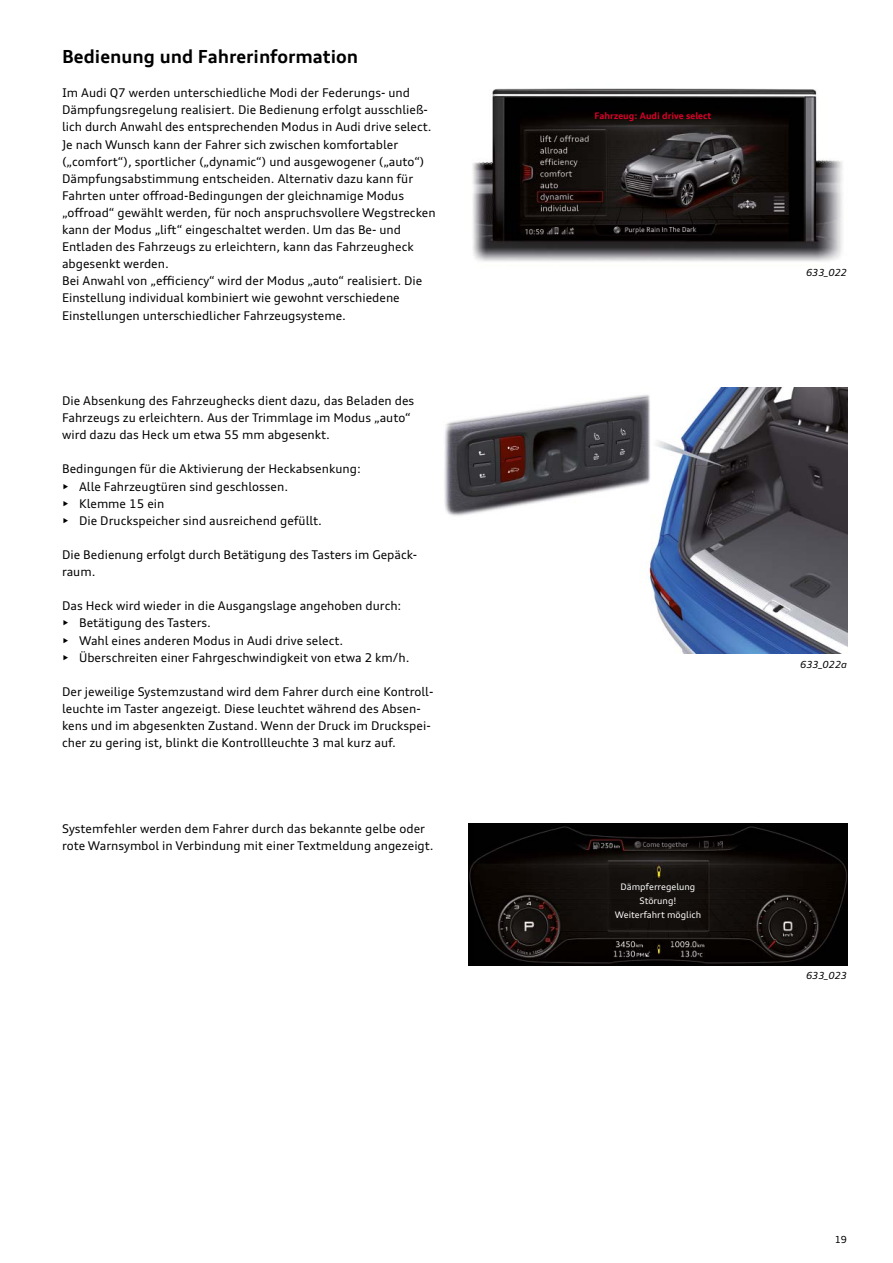
<style>
.page{position:relative;width:893px;height:1263px;background:#fff}
.page>*{position:absolute;margin:0;border:0;box-sizing:border-box;transform-origin:0 0}
.t1{font:700 18px "Audi Type";color:#000}
.t2{font:12px/17.1px "Audi Type";color:#000}
.t3{font:italic 9.75px "Audi Type";color:#000}
.t4{font:9.75px "Audi Type";color:#000}
.t5{font:9px/14.2px "Audi Type";color:#fff;text-align:center}
.t6{font:700 9px "Audi Type";color:#db012a}
</style>
<div class="page">
<img style="left:469px;top:823px;width:378px;height:142px">
<img style="left:444px;top:388px;width:403px;height:266px">
<img style="left:472px;top:88px;width:371px;height:174px">
<h1 class="t1" style="left:62px;top:45px;width:297px">Bedienung und Fahrerinformation</h1>
<p class="t2" style="left:62px;top:84px;width:375px">Im Audi Q7 werden unterschiedliche Modi der Federungs- und Dämpfungsregelung realisiert. Die Bedienung erfolgt ausschließ&shy;lich durch Anwahl des entsprechenden Modus in Audi drive select.<br>Je nach Wunsch kann der Fahrer sich zwischen komfortabler („comfort“), sportlicher („dynamic“) und ausgewogener („auto“)<br>Dämpfungsabstimmung entscheiden. Alternativ dazu kann für Fahrten unter offroad-Bedingungen der gleichnamige Modus „offroad“ gewählt werden, für noch anspruchsvollere Wegstrecken kann der Modus „lift“ eingeschaltet werden. Um das Be- und Entladen des Fahrzeugs zu erleichtern, kann das Fahrzeugheck abgesenkt werden.<br>Bei Anwahl von „efficiency“ wird der Modus „auto“ realisiert. Die Einstellung individual kombiniert wie gewohnt verschiedene Einstellungen unterschiedlicher Fahrzeugsysteme.</p>
<p class="t2" style="left:62px;top:392px;width:354px">Die Absenkung des Fahrzeughecks dient dazu, das Beladen des<br>Fahrzeugs zu erleichtern. Aus der Trimmlage im Modus „auto“ wird dazu das Heck um etwa 55 mm abgesenkt.</p>
<p class="t2" style="left:62px;top:460px;width:300px">Bedingungen für die Aktivierung der Heckabsenkung:</p>
<p class="t2" style="left:62px;top:478px;width:228px">• Alle Fahrzeugtüren sind geschlossen.</p>
<p class="t2" style="left:62px;top:495px;width:104px">• Klemme 15 ein</p>
<p class="t2" style="left:62px;top:512px;width:261px">• Die Druckspeicher sind ausreichend gefüllt.</p>
<p class="t2" style="left:62px;top:546px;width:356px">Die Bedienung erfolgt durch Betätigung des Tasters im Gepäck&shy;raum.</p>
<p class="t2" style="left:62px;top:597px;width:341px">Das Heck wird wieder in die Ausgangslage angehoben durch:</p>
<p class="t2" style="left:62px;top:614px;width:150px">• Betätigung des Tasters.</p>
<p class="t2" style="left:62px;top:631px;width:283px">• Wahl eines anderen Modus in Audi drive select.</p>
<p class="t2" style="left:62px;top:649px;width:349px">• Überschreiten einer Fahrgeschwindigkeit von etwa 2 km/h.</p>
<p class="t2" style="left:62px;top:683px;width:373px">Der jeweilige Systemzustand wird dem Fahrer durch eine Kontroll&shy;leuchte im Taster angezeigt. Diese leuchtet während des Absen&shy;kens und im abgesenkten Zustand. Wenn der Druck im Druckspei&shy;cher zu gering ist, blinkt die Kontrollleuchte 3 mal kurz auf.</p>
<p class="t2" style="left:62px;top:820px;width:373px">Systemfehler werden dem Fahrer durch das bekannte gelbe oder rote Warnsymbol in Verbindung mit einer Textmeldung angezeigt.</p>
<p class="t6" style="left:594px;top:110px;width:118px">Fahrzeug: Audi drive select</p>
<p class="t3" style="left:806px;top:266px;width:42px">633_022</p>
<p class="t5" style="left:615px;top:879px;width:88px">Dämpferregelung<br>Störung!<br>Weiterfahrt möglich</p>
<p class="t3" style="left:800px;top:658px;width:48px">633_022a</p>
<p class="t3" style="left:806px;top:970px;width:42px">633_023</p>
<p class="t4" style="left:835px;top:1233px;width:14px">19</p>
</div>
